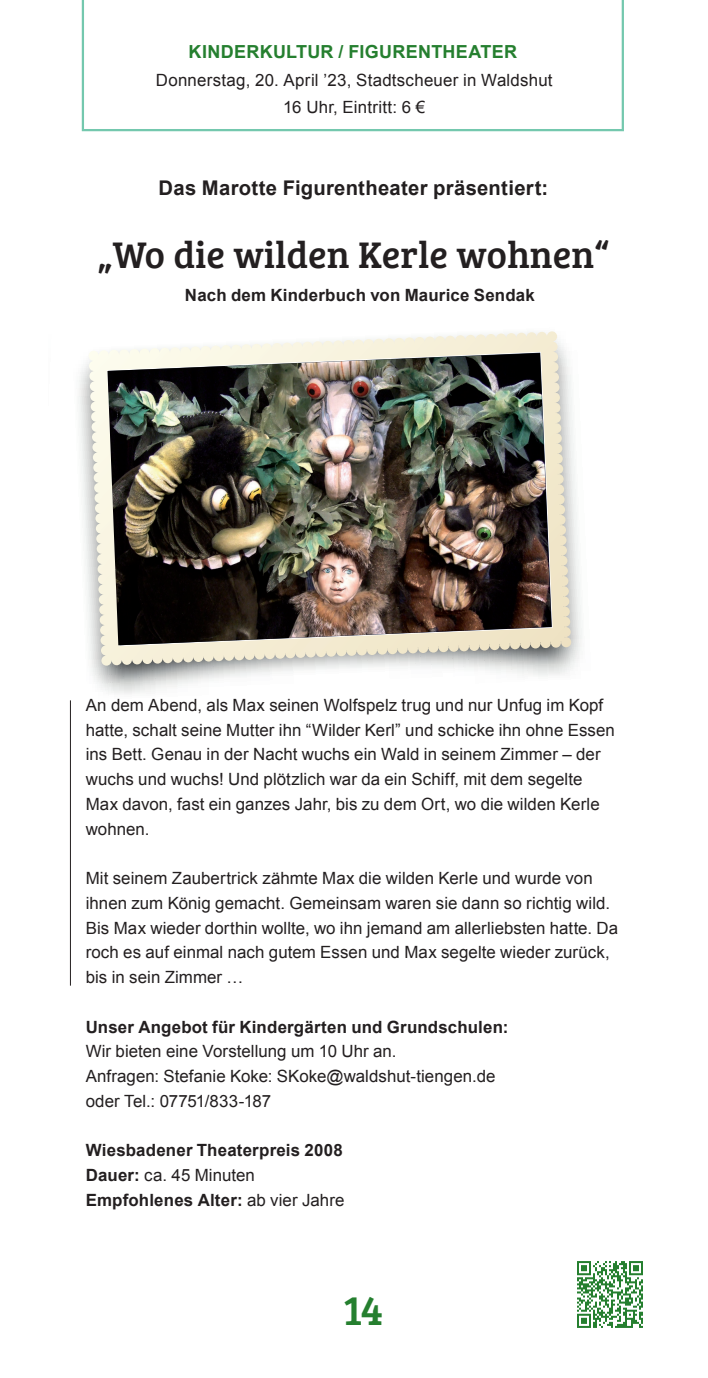
<style>
.page{position:relative;width:708px;height:1378px;background:#fff}
.page>*{position:absolute;margin:0;border:0;box-sizing:border-box;transform-origin:0 0}
.t1{font:42.75px "Bree Serif";color:#257f2f}
.t2{font:38.25px "Bree Serif";color:#231f20}
.t3{font:700 20.25px "Arial";letter-spacing:.015em;color:#231f20}
.t4{font:700 18px "Arial";letter-spacing:.015em;color:#257f2f}
.t5{font:16.88px/24.8px "Arial";letter-spacing:.005em;color:#231f20}
.t6{font:700 16.88px "Arial";letter-spacing:.01em;color:#231f20}
.s1{font-weight:700}
.s2{font-weight:400}
</style>
<div class="page">
<svg style="left:82px;top:0;width:542px;height:131px"></svg>
<svg style="left:69px;top:331px;width:507px;height:386px"></svg>
<svg style="left:99px;top:331px;width:453px;height:24px"></svg>
<img style="left:107px;top:353px;width:444px;height:292px">
<hr style="left:70px;top:700px;width:1px;height:285px;background:#231f20">
<img style="left:577px;top:1261px;width:66px;height:67px">
<p class="t4" style="left:189px;top:40px;width:330px">KINDERKULTUR / FIGURENTHEATER</p>
<p class="t5" style="left:156px;top:68px;width:398px">Donnerstag, 20. April ’23, Stadtscheuer in Waldshut</p>
<p class="t5" style="left:283px;top:95px;width:144px">16 Uhr, Eintritt: 6 €</p>
<p class="t3" style="left:159px;top:174px;width:391px">Das Marotte Figurentheater präsentiert:</p>
<p class="t2" style="left:98px;top:226px;width:513px">„Wo die wilden Kerle wohnen“</p>
<p class="t6" style="left:185px;top:284px;width:351px">Nach dem Kinderbuch von Maurice Sendak</p>
<p class="t5" style="left:86px;top:693px;width:531px">An dem Abend, als Max seinen Wolfspelz trug und nur Unfug im Kopf hatte, schalt seine Mutter ihn “Wilder Kerl” und schicke ihn ohne Essen ins Bett. Genau in der Nacht wuchs ein Wald in seinem Zimmer – der wuchs und wuchs! Und plötzlich war da ein Schiff, mit dem segelte Max davon, fast ein ganzes Jahr, bis zu dem Ort, wo die wilden Kerle wohnen.</p>
<p class="t5" style="left:86px;top:866px;width:534px">Mit seinem Zaubertrick zähmte Max die wilden Kerle und wurde von ihnen zum König gemacht. Gemeinsam waren sie dann so richtig wild.<br>Bis Max wieder dorthin wollte, wo ihn jemand am allerliebsten hatte. Da roch es auf einmal nach gutem Essen und Max segelte wieder zurück, bis in sein Zimmer …</p>
<p class="t6" style="left:86px;top:1015px;width:424px">Unser Angebot für Kindergärten und Grundschulen:</p>
<p class="t5" style="left:86px;top:1039px;width:312px">Wir bieten eine Vorstellung um 10 Uhr an.</p>
<p class="t5" style="left:86px;top:1064px;width:411px">Anfragen: Stefanie Koke: SKoke@waldshut-tiengen.de</p>
<p class="t5" style="left:86px;top:1089px;width:187px">oder Tel.: 07751/833-187</p>
<p class="t6" style="left:86px;top:1139px;width:259px">Wiesbadener Theaterpreis 2008</p>
<p class="t5" style="left:86px;top:1163px;width:171px"><span class="s1">Dauer:</span> ca. 45 Minuten</p>
<p class="t6" style="left:86px;top:1189px;width:260px">Empfohlenes Alter: <span class="s2">ab vier Jahre</span></p>
<p class="t1" style="left:343px;top:1279px;width:42px">14</p>
</div>
